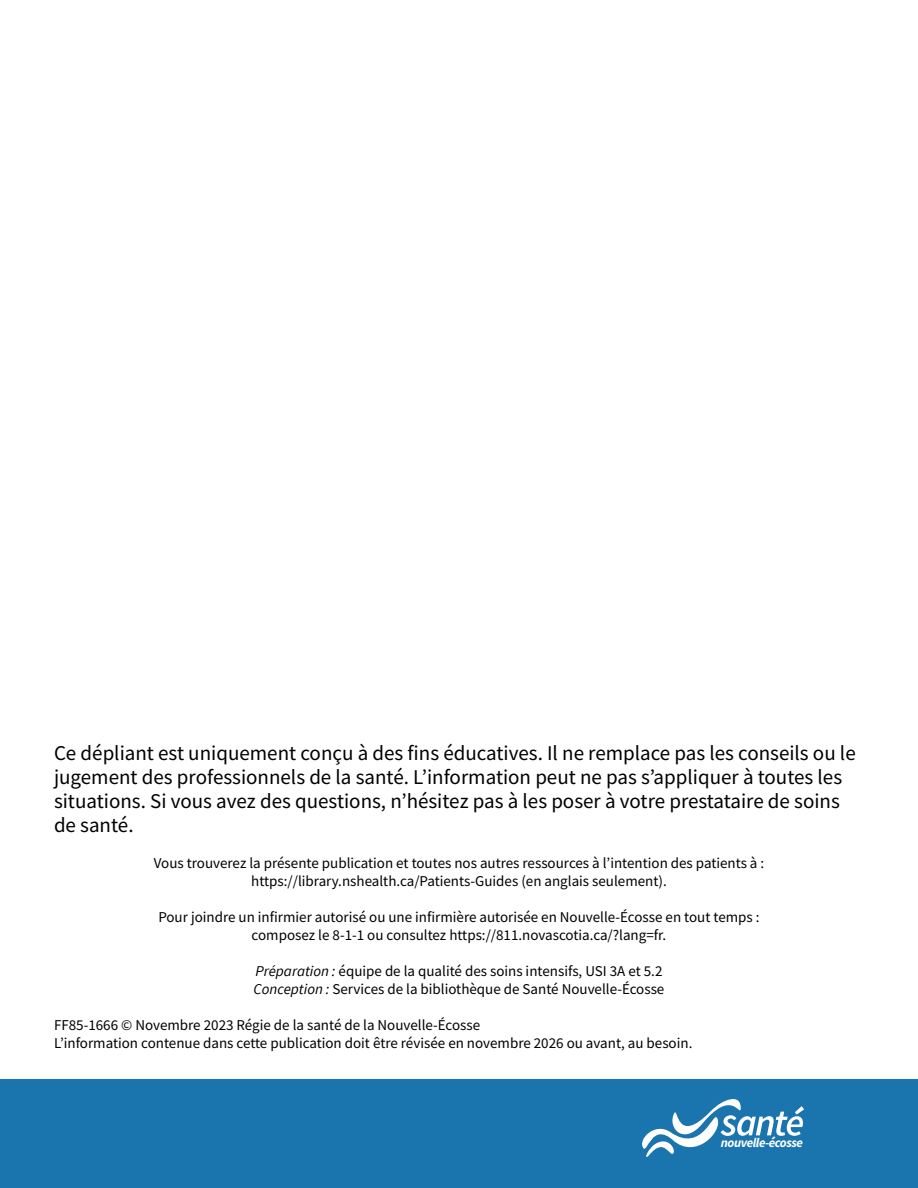
<style>
.page{position:relative;width:918px;height:1188px;background:#fff}
.page>*{position:absolute;margin:0;border:0;box-sizing:border-box;transform-origin:0 0}
.body_text{font:21px/24px "Source Sans Pro";color:#000}
.body_text-2{font:15px "Source Sans Pro";color:#000}
.t1{font:italic 700 13.05px "Source Sans Pro";letter-spacing:-.035em;color:#fff}
.s1{font-style:italic}
</style>
<div class="page">
<div style="left:0;top:1080px;width:918px;height:108px;background:#1a74ad"></div>
<svg style="left:642px;top:1099px;width:162px;height:58px"></svg>
<p class="body_text" style="left:54px;top:741px;width:803px">Ce dépliant est uniquement conçu à des fins éducatives. Il ne remplace pas les conseils ou le jugement des professionnels de la santé. L’information peut ne pas s’appliquer à toutes les situations. Si vous avez des questions, n’hésitez pas à les poser à votre prestataire de soins de santé.</p>
<p class="body_text-2" style="left:154px;top:853px;width:612px">Vous trouverez la présente publication et toutes nos autres ressources à l’intention des patients à :</p>
<p class="body_text-2" style="left:251px;top:871px;width:417px">https://library.nshealth.ca/Patients-Guides (en anglais seulement).</p>
<p class="body_text-2" style="left:158px;top:907px;width:603px">Pour joindre un infirmier autorisé ou une infirmière autorisée en Nouvelle-Écosse en tout temps :</p>
<p class="body_text-2" style="left:252px;top:925px;width:416px">composez le 8-1-1 ou consultez https://811.novascotia.ca/?lang=fr.</p>
<p class="body_text-2" style="left:256px;top:961px;width:408px"><span class="s1">Préparation :</span> équipe de la qualité des soins intensifs, USI 3A et 5.2</p>
<p class="body_text-2" style="left:254px;top:979px;width:412px"><span class="s1">Conception :</span> Services de la bibliothèque de Santé Nouvelle-Écosse</p>
<p class="body_text-2" style="left:54px;top:1015px;width:428px">FF85-1666 © Novembre 2023 Régie de la santé de la Nouvelle-Écosse</p>
<p class="body_text-2" style="left:54px;top:1033px;width:640px">L’information contenue dans cette publication doit être révisée en novembre 2026 ou avant, au besoin.</p>
<p class="t1" style="left:721px;top:1134px;width:84px">nouvelle-écosse</p>
</div>
